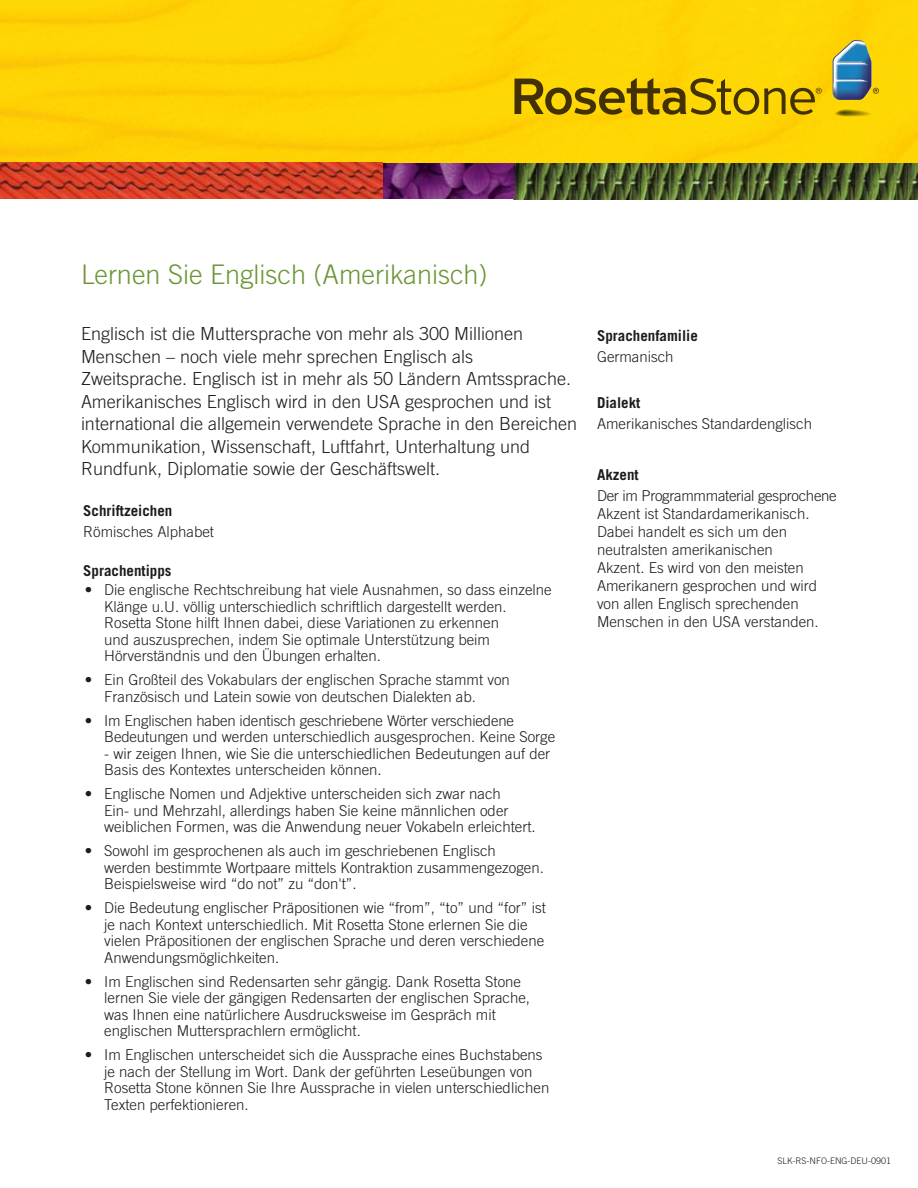
<style>
.page{position:relative;width:918px;height:1188px;background:#fff}
.page>*{position:absolute;margin:0;border:0;box-sizing:border-box;transform-origin:0 0}
.t1{font:300 27px "Trade Gothic LT Std";color:#6c9536}
.t2{font:300 18px/22.5px "Trade Gothic LT Std";color:#1c1c1a}
.t3{font:300 15px/16.5px "Trade Gothic LT Std";color:#1c1c1a}
.t4{font:700 15px "Trade Gothic LT Std";color:#1c1c1a}
.t5{font:300 9px "Trade Gothic LT Std";color:#1c1c1a}
</style>
<div class="page">
<img style="left:0;top:0;width:918px;height:164px">
<svg style="left:514px;top:78px;width:308px;height:37px"></svg>
<svg style="left:833px;top:40px;width:46px;height:60px"></svg>
<img style="left:835px;top:109px;width:38px;height:8px">
<img style="left:382px;top:164px;width:536px;height:35px">
<img style="left:0;top:162px;width:382px;height:37px">
<h1 class="t1" style="left:81px;top:258px;width:408px">Lernen Sie Englisch (Amerikanisch)</h1>
<p class="t2" style="left:81px;top:322px;width:498px">Englisch ist die Muttersprache von mehr als 300 Millionen Menschen – noch viele mehr sprechen Englisch als Zweitsprache. Englisch ist in mehr als 50 Ländern Amtssprache.<br>Amerikanisches Englisch wird in den USA gesprochen und ist international die allgemein verwendete Sprache in den Bereichen Kommunikation, Wissenschaft, Luftfahrt, Unterhaltung und Rundfunk, Diplomatie sowie der Geschäftswelt.</p>
<p class="t4" style="left:83px;top:501px;width:91px">Schriftzeichen</p>
<p class="t3" style="left:83px;top:523px;width:132px">Römisches Alphabet</p>
<p class="t4" style="left:83px;top:561px;width:90px">Sprachentipps</p>
<p class="t3" style="left:104px;top:582px;width:449px;text-indent:-20px">• Die englische Rechtschreibung hat viele Ausnahmen, so dass einzelne Klänge u.U. völlig unterschiedlich schriftlich dargestellt werden.<br>Rosetta Stone hilft Ihnen dabei, diese Variationen zu erkennen<br>und auszusprechen, indem Sie optimale Unterstützung beim Hörverständnis und den Übungen erhalten.</p>
<p class="t3" style="left:104px;top:672px;width:407px;text-indent:-20px">• Ein Großteil des Vokabulars der englischen Sprache stammt von<br>Französisch und Latein sowie von deutschen Dialekten ab.</p>
<p class="t3" style="left:104px;top:712px;width:452px;text-indent:-20px">• Im Englischen haben identisch geschriebene Wörter verschiedene<br>Bedeutungen und werden unterschiedlich ausgesprochen. Keine Sorge</p>
<p class="t3" style="left:104px;top:745px;width:447px">- wir zeigen Ihnen, wie Sie die unterschiedlichen Bedeutungen auf der<br>Basis des Kontextes unterscheiden können.</p>
<p class="t3" style="left:104px;top:786px;width:433px;text-indent:-20px">• Englische Nomen und Adjektive unterscheiden sich zwar nach<br>Ein- und Mehrzahl, allerdings haben Sie keine männlichen oder weiblichen Formen, was die Anwendung neuer Vokabeln erleichtert.</p>
<p class="t3" style="left:104px;top:843px;width:441px;text-indent:-20px">• Sowohl im gesprochenen als auch im geschriebenen Englisch werden bestimmte Wortpaare mittels Kontraktion zusammengezogen.<br>Beispielsweise wird “do not” zu “don't”.</p>
<p class="t3" style="left:104px;top:900px;width:443px;text-indent:-20px">• Die Bedeutung englischer Präpositionen wie “from”, “to” und “for” ist je nach Kontext unterschiedlich. Mit Rosetta Stone erlernen Sie die vielen Präpositionen der englischen Sprache und deren verschiedene Anwendungsmöglichkeiten.</p>
<p class="t3" style="left:104px;top:973px;width:427px;text-indent:-20px">• Im Englischen sind Redensarten sehr gängig. Dank Rosetta Stone lernen Sie viele der gängigen Redensarten der englischen Sprache, was Ihnen eine natürlichere Ausdrucksweise im Gespräch mit englischen Muttersprachlern ermöglicht.</p>
<p class="t3" style="left:104px;top:1047px;width:447px;text-indent:-20px">• Im Englischen unterscheidet sich die Aussprache eines Buchstabens je nach der Stellung im Wort. Dank der geführten Leseübungen von Rosetta Stone können Sie Ihre Aussprache in vielen unterschiedlichen Texten perfektionieren.</p>
<p class="t4" style="left:597px;top:326px;width:102px">Sprachenfamilie</p>
<p class="t3" style="left:597px;top:348px;width:78px">Germanisch</p>
<p class="t4" style="left:597px;top:394px;width:45px">Dialekt</p>
<p class="t3" style="left:597px;top:415px;width:217px">Amerikanisches Standardenglisch</p>
<p class="t4" style="left:597px;top:466px;width:43px">Akzent</p>
<p class="t3" style="left:597px;top:487px;width:241px;line-height:18px">Der im Programmmaterial gesprochene<br>Akzent ist Standardamerikanisch.<br>Dabei handelt es sich um den neutralsten amerikanischen<br>Akzent. Es wird von den meisten<br>Amerikanern gesprochen und wird von allen Englisch sprechenden<br>Menschen in den USA verstanden.</p>
<p class="t5" style="left:778px;top:1155px;width:115px">SLK-RS-NFO-ENG-DEU-0901</p>
</div>
